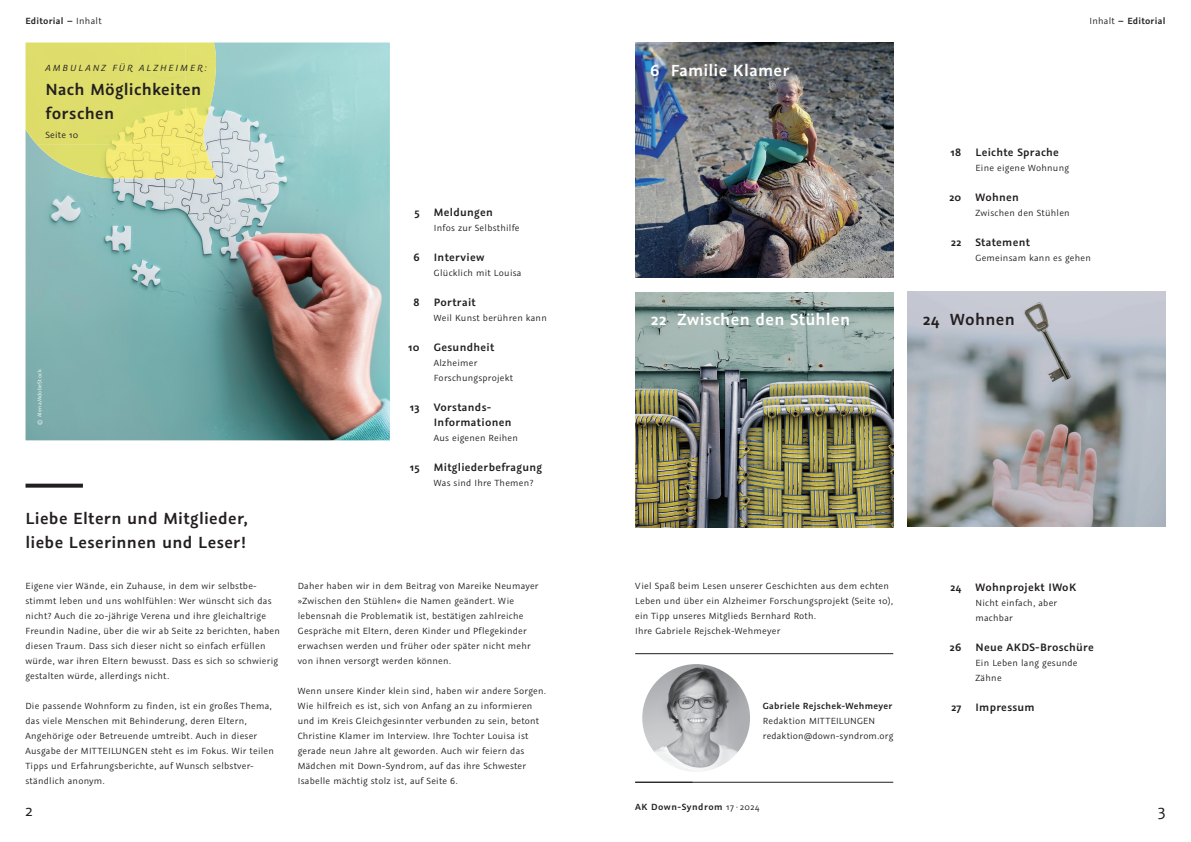
<style>
.page{position:relative;width:1191px;height:842px;background:#fff}
.page>*{position:absolute;margin:0;border:0;box-sizing:border-box;transform-origin:0 0}
.t1{font:600 18px/24px "Graublau Sans";letter-spacing:.02em;color:#231f20}
.t2{font:600 18px "Graublau Sans";letter-spacing:.02em;color:#fff}
.t3{font:18px "Graublau Sans";color:#231f20}
.t4{font:600 12px/15px "Graublau Sans";letter-spacing:.025em;color:#231f20}
.t5{font:10px/15px "Graublau Sans";letter-spacing:.025em;color:#231f20}
.t6{font:600 10px "Graublau Sans";letter-spacing:.03em;color:#231f20}
.t7{font:600 10px "Graublau Sans";letter-spacing:.05em;color:#231f20}
.t8{font:italic 10px "Graublau Sans";letter-spacing:.2em;color:#231f20}
.t9{font:6px "Graublau Sans";letter-spacing:.045em;color:#fff}
.s1{font-weight:400}
</style>
<div class="page">
<img style="left:26px;top:43px;width:364px;height:397px">
<svg style="left:26px;top:484px;width:57px;height:4px"></svg>
<img style="left:635px;top:43px;width:258px;height:235px">
<img style="left:635px;top:292px;width:258px;height:235px">
<img style="left:26px;top:43px;width:159px;height:102px">
<img style="left:185px;top:43px;width:32px;height:135px">
<img style="left:37px;top:144px;width:148px;height:34px">
<hr style="left:635px;top:653px;width:258px;height:1px;background:#231f20">
<hr style="left:635px;top:782px;width:258px;height:1px;background:#231f20">
<img style="left:642px;top:664px;width:108px;height:108px;border-radius:54px">
<img style="left:907px;top:291px;width:258px;height:236px">
<p class="t6" style="left:26px;top:14px;width:78px">Editorial – <span class="s1">Inhalt</span></p>
<p class="t8" style="left:45px;top:62px;width:163px">AMBULANZ FÜR ALZHEIMER:</p>
<h1 class="t1" style="left:45px;top:77px;width:157px">Nach Möglichkeiten forschen</h1>
<p class="t5" style="left:45px;top:127px;width:35px">Seite 10</p>
<p class="t9" style="left:36px;top:424px;width:56px;rotate:-90deg">© Alena/AdobeStock</p>
<h1 class="t1" style="left:26px;top:506px;width:224px">Liebe Eltern und Mitglieder, liebe Leserinnen und Leser!</h1>
<p class="t4" style="left:414px;top:204px;width:7px">5</p>
<p class="t4" style="left:413px;top:249px;width:8px">6</p>
<p class="t4" style="left:413px;top:294px;width:8px">8</p>
<p class="t4" style="left:408px;top:339px;width:13px">10</p>
<p class="t4" style="left:410px;top:399px;width:11px">13</p>
<p class="t4" style="left:410px;top:459px;width:11px">15</p>
<p class="t4" style="left:434px;top:204px;width:60px">Meldungen</p>
<p class="t5" style="left:434px;top:220px;width:87px">Infos zur Selbsthilfe</p>
<p class="t4" style="left:434px;top:249px;width:52px">Interview</p>
<p class="t5" style="left:434px;top:265px;width:89px">Glücklich mit Louisa</p>
<p class="t4" style="left:434px;top:294px;width:43px">Portrait</p>
<p class="t5" style="left:434px;top:310px;width:115px">Weil Kunst berühren kann</p>
<p class="t4" style="left:434px;top:339px;width:62px">Gesundheit</p>
<p class="t5" style="left:434px;top:355px;width:81px">Alzheimer<br>Forschungsprojekt</p>
<p class="t4" style="left:434px;top:399px;width:79px">Vorstands-<br>Informationen</p>
<p class="t5" style="left:434px;top:430px;width:86px">Aus eigenen Reihen</p>
<p class="t4" style="left:434px;top:459px;width:110px">Mitgliederbefragung</p>
<p class="t5" style="left:434px;top:475px;width:101px">Was sind Ihre Themen?</p>
<h1 class="t2" style="left:650px;top:59px;width:141px">6 Familie Klamer</h1>
<h1 class="t2" style="left:651px;top:308px;width:200px">22 Zwischen den Stühlen</h1>
<p class="t5" style="left:635px;top:579px;width:259px">Viel Spaß beim Lesen unserer Geschichten aus dem echten Leben und über ein Alzheimer Forschungsprojekt (Seite 10), ein Tipp unseres Mitglieds Bernhard Roth.<br>Ihre Gabriele Rejschek-Wehmeyer</p>
<p class="t5" style="left:26px;top:579px;width:256px">Eigene vier Wände, ein Zuhause, in dem wir selbstbe&shy;stimmt leben und uns wohlfühlen: Wer wünscht sich das nicht? Auch die 20-jährige Verena und ihre gleichaltrige Freundin Nadine, über die wir ab Seite 22 berichten, haben diesen Traum. Dass sich dieser nicht so einfach erfüllen würde, war ihren Eltern bewusst. Dass es sich so schwierig gestalten würde, allerdings nicht.</p>
<p class="t5" style="left:26px;top:699px;width:250px">Die passende Wohnform zu finden, ist ein großes Thema, das viele Menschen mit Behinderung, deren Eltern, Angehörige oder Betreuende umtreibt. Auch in dieser Ausgabe der MITTEILUNGEN steht es im Fokus. Wir teilen Tipps und Erfahrungsberichte, auf Wunsch selbstver&shy;ständlich anonym.</p>
<p class="t6" style="left:763px;top:700px;width:131px">Gabriele Rejschek-Wehmeyer</p>
<p class="t5" style="left:298px;top:579px;width:242px">Daher haben wir in dem Beitrag von Mareike Neumayer »Zwischen den Stühlen« die Namen geändert. Wie lebensnah die Problematik ist, bestätigen zahlreiche Gespräche mit Eltern, deren Kinder und Pflegekinder erwachsen werden und früher oder später nicht mehr von ihnen versorgt werden können.</p>
<p class="t5" style="left:298px;top:684px;width:250px">Wenn unsere Kinder klein sind, haben wir andere Sorgen.<br>Wie hilfreich es ist, sich von Anfang an zu informieren und im Kreis Gleichgesinnter verbunden zu sein, betont Christine Klamer im Interview. Ihre Tochter Louisa ist gerade neun Jahre alt geworden. Auch wir feiern das Mädchen mit Down-Syndrom, auf das ihre Schwester Isabelle mächtig stolz ist, auf Seite 6.</p>
<p class="t5" style="left:763px;top:714px;width:132px">Redaktion MITTEILUNGEN redaktion@down-syndrom.org</p>
<p class="t6" style="left:1089px;top:14px;width:78px"><span class="s1">Inhalt</span> – Editorial</p>
<p class="t4" style="left:950px;top:144px;width:12px">18</p>
<p class="t4" style="left:949px;top:189px;width:13px">20</p>
<p class="t4" style="left:951px;top:234px;width:12px">22</p>
<p class="t4" style="left:975px;top:144px;width:85px">Leichte Sprache</p>
<p class="t5" style="left:975px;top:160px;width:95px">Eine eigene Wohnung</p>
<p class="t4" style="left:975px;top:189px;width:45px">Wohnen</p>
<p class="t5" style="left:975px;top:205px;width:96px">Zwischen den Stühlen</p>
<p class="t4" style="left:975px;top:234px;width:56px">Statement</p>
<p class="t5" style="left:975px;top:250px;width:117px">Gemeinsam kann es gehen</p>
<h1 class="t1" style="left:923px;top:307px;width:93px">24 Wohnen</h1>
<p class="t4" style="left:950px;top:579px;width:12px">24</p>
<p class="t4" style="left:949px;top:639px;width:13px">26</p>
<p class="t4" style="left:951px;top:699px;width:11px">27</p>
<p class="t4" style="left:975px;top:579px;width:102px">Wohnprojekt IWoK</p>
<p class="t5" style="left:975px;top:595px;width:83px">Nicht einfach, aber machbar</p>
<p class="t4" style="left:975px;top:639px;width:120px">Neue AKDS-Broschüre</p>
<p class="t5" style="left:975px;top:655px;width:104px">Ein Leben lang gesunde<br>Zähne</p>
<p class="t4" style="left:975px;top:699px;width:61px">Impressum</p>
<h1 class="t3" style="left:26px;top:799px;width:9px">2</h1>
<p class="t7" style="left:635px;top:801px;width:126px">AK Down-Syndrom <span class="s1">17 · 2024</span></p>
<h1 class="t3" style="left:1158px;top:799px;width:9px">3</h1>
</div>
